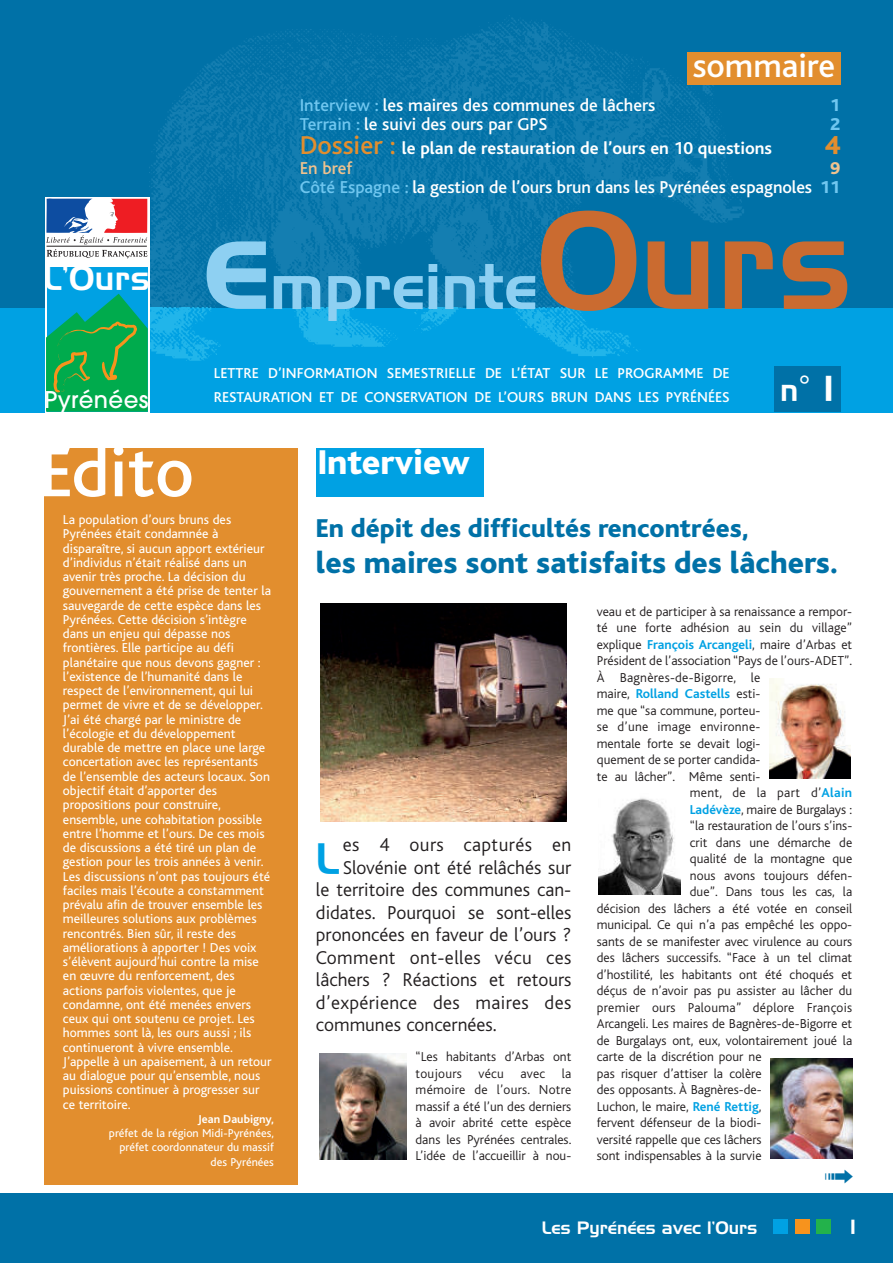
<style>
.page{position:relative;width:893px;height:1263px;background:#fff}
.page>*{position:absolute;margin:0;border:0;box-sizing:border-box;transform-origin:0 0}
.t1{font:500 73.35px "Bliss";color:#fff}
.t2{font:64.5px "Slicker";color:#8ed0f2}
.t3{font:43.95px "Slicker";color:#00a1e3}
.t4{font:800 36px "Bliss";color:#fff}
.t5{font:36px "Slicker";color:#fff}
.t6{font:500 34.5px "Bliss";color:#fff}
.t7{font:33.9px "Slicker";color:#fff}
.t8{font:800 31.5px "Bliss";color:#0071a7}
.t9{font:800 27px "Bliss";color:#0071a7}
.t10{font:800 27px "Bliss";color:#e28e2e}
.t11{font:500 22.95px "Avant Garde";letter-spacing:.015em;color:#fff}
.t12{font:20.55px "Slicker";color:#fff}
.t13{font:300 19.5px "Bliss";color:#231f20}
.t14{font:300 19.5px "Bliss";letter-spacing:.02em;color:#231f20}
.t15{font:500 18px/19.5px "Bliss";letter-spacing:-.005em;color:#fff;text-align:right}
.t16{font:700 18px "Bliss";color:#fff}
.t17{font:500 18px "Bliss";color:#f0c28e}
.t18{font:800 18px "Bliss";color:#6fc6ef}
.t19{font:17.85px "Slicker";color:#fff}
.t20{font:500 15px/24px "Bliss";color:#fff}
.t21{font:13.5px/14.2px "Bliss";color:#fff}
.t22{font:300 13.5px/16.5px "Bliss";color:#231f20;text-align:justify}
.t23{font:300 13.5px "Bliss";letter-spacing:.02em;color:#231f20}
.t24{font:700 13.5px "Bliss";color:#00a1e3}
.t25{font:12px/14.2px "Bliss";color:#fff;text-align:right}
.t26{font:700 12px "Bliss";color:#fff}
.s1{color:#6fc6ef}
.s2{font-weight:500;font-size:27px;color:#e28e2e}
.s3{font-weight:800;color:#f0c28e}
.s4{font-weight:800;color:#6fc6ef}
.s5{font-size:132px}
.s6{font-size:138px;color:#ca6b30}
.s7{font-size:132px;color:#ca6b30}
.s8{font-size:31.5px}
.s9{font-weight:700;color:#00a1e3}
.s10{font-weight:300;color:#231f20}
</style>
<div class="page">
<div style="left:0;top:1px;width:893px;height:411px;background:#0071a7"></div>
<img style="left:119px;top:15px;width:625px;height:292px">
<div style="left:44px;top:448px;width:253px;height:737px;background:#e28e2e"></div>
<div style="left:316px;top:448px;width:168px;height:49px;background:#00a1e3"></div>
<img style="left:319px;top:1053px;width:88px;height:107px">
<img style="left:598px;top:798px;width:83px;height:97px">
<img style="left:770px;top:1058px;width:82px;height:100px">
<img style="left:769px;top:678px;width:82px;height:100px">
<div style="left:687px;top:52px;width:153px;height:33px;background:#e28e2e"></div>
<div style="left:0;top:308px;width:893px;height:104px;background:#00a1e3"></div>
<img style="left:149px;top:307px;width:489px;height:77px">
<div style="left:774px;top:366px;width:67px;height:46px;background:#0071a7"></div>
<img style="left:321px;top:603px;width:246px;height:218px">
<div style="left:0;top:1193px;width:893px;height:70px;background:#0071a7"></div>
<div style="left:773px;top:1219px;width:15px;height:15px;background:#00a1e3"></div>
<div style="left:795px;top:1219px;width:14px;height:15px;background:#f7931d"></div>
<div style="left:816px;top:1219px;width:15px;height:15px;background:#23b24b"></div>
<div style="left:45px;top:198px;width:104px;height:215px;background:#fff"></div>
<svg style="left:46px;top:199px;width:101px;height:59px"></svg>
<div style="left:47px;top:267px;width:101px;height:145px;background:#00a1e3"></div>
<svg style="left:47px;top:294px;width:101px;height:118px"></svg>
<h3 class="t6" style="left:693px;top:48px;width:144px">sommaire</h3>
<h3 class="t7" style="left:44px;top:263px;width:108px">L'Ours</h3>
<h3 class="t11" style="left:45px;top:389px;width:105px">Pyrénées</h3>
<h3 class="t15" style="left:300px;top:96px;width:357px"><span class="s1">Interview :</span> les maires des communes de lâchers</h3>
<h3 class="t18" style="left:830px;top:96px;width:12px">1</h3>
<h3 class="t15" style="left:300px;top:115px;width:249px"><span class="s1">Terrain :</span> le suivi des ours par GPS</h3>
<h3 class="t18" style="left:830px;top:115px;width:12px">2</h3>
<h3 class="t16" style="left:300px;top:139px;width:474px"><span class="s2">Dossier :</span> le plan de restauration de l’ours en 10 questions</h3>
<h3 class="t10" style="left:825px;top:132px;width:17px">4</h3>
<h3 class="t17" style="left:300px;top:159px;width:54px">En bref</h3>
<h3 class="t15" style="left:300px;top:159px;width:542px"><span class="s3">9<br></span><span class="s1">Côté Espagne :</span> la gestion de l’ours brun dans les Pyrénées espagnoles <span class="s4">11</span></h3>
<h2 class="t2" style="left:203px;top:258px;width:651px"><span class="s5">e</span>mpreinte<span class="s6">O</span><span class="s7">urs</span></h2>
<p class="t20" style="left:214px;top:361px;width:517px">LETTRE D’INFORMATION SEMESTRIELLE DE L’ÉTAT SUR LE PROGRAMME DE<br>RESTAURATION ET DE CONSERVATION DE L’OURS BRUN DANS LES PYRÉNÉES</p>
<h3 class="t5" style="left:780px;top:372px;width:55px"><span class="s8">n</span>° 1</h3>
<h1 class="t1" style="left:38px;top:434px;width:157px">Edito</h1>
<p class="t21" style="left:63px;top:514px;width:210px">La population d’ours bruns des Pyrénées était condamnée à disparaître, si aucun apport extérieur d’individus n’était réalisé dans un avenir très proche. La décision du gouvernement a été prise de tenter la sauvegarde de cette espèce dans les Pyrénées. Cette décision s’intègre dans un enjeu qui dépasse nos frontières. Elle participe au défi planétaire que nous devons gagner : l’existence de l’humanité dans le respect de l’environnement, qui lui permet de vivre et de se développer.<br>J’ai été chargé par le ministre de l’écologie et du développement durable de mettre en place une large concertation avec les représentants de l’ensemble des acteurs locaux. Son objectif était d’apporter des propositions pour construire, ensemble, une cohabitation possible entre l’homme et l’ours. De ces mois de discussions a été tiré un plan de gestion pour les trois années à venir.<br>Les discussions n’ont pas toujours été faciles mais l’écoute a constamment prévalu afin de trouver ensemble les meilleures solutions aux problèmes rencontrés. Bien sûr, il reste des améliorations à apporter ! Des voix s’élèvent aujourd’hui contre la mise en œuvre du renforcement, des actions parfois violentes, que je condamne, ont été menées envers ceux qui ont soutenu ce projet. Les hommes sont là, les ours aussi ; ils continueront à vivre ensemble.<br>J’appelle à un apaisement, à un retour au dialogue pour qu’ensemble, nous puissions continuer à progresser sur ce territoire.</p>
<p class="t26" style="left:198px;top:1113px;width:78px">Jean Daubigny,</p>
<p class="t25" style="left:109px;top:1127px;width:166px">préfet de la région Midi-Pyrénées, préfet coordonnateur du massif des Pyrénées</p>
<h3 class="t4" style="left:318px;top:444px;width:153px">Interview</h3>
<h3 class="t9" style="left:316px;top:514px;width:434px">En dépit des difficultés rencontrées,</h3>
<h3 class="t8" style="left:316px;top:547px;width:524px">les maires sont satisfaits des lâchers.</h3>
<h3 class="t3" style="left:316px;top:838px;width:25px">L</h3>
<h3 class="t14" style="left:343px;top:835px;width:230px">es 4 ours capturés en</h3>
<h3 class="t13" style="left:343px;top:857px;width:230px">Slovénie ont été relâchés sur</h3>
<h3 class="t13" style="left:316px;top:880px;width:257px">le territoire des communes can-</h3>
<h3 class="t13" style="left:316px;top:902px;width:257px">didates. Pourquoi se sont-elles</h3>
<h3 class="t13" style="left:316px;top:925px;width:257px">prononcées en faveur de l’ours ?</h3>
<h3 class="t14" style="left:316px;top:947px;width:257px">Comment ont-elles vécu ces</h3>
<h3 class="t13" style="left:316px;top:970px;width:257px">lâchers ? Réactions et retours</h3>
<h3 class="t14" style="left:316px;top:992px;width:257px">d’expérience des maires des</h3>
<h3 class="t13" style="left:316px;top:1015px;width:182px">communes concernées.</h3>
<p class="t22" style="left:416px;top:1049px;width:157px">“Les habitants d’Arbas ont toujours vécu avec la mémoire de l’ours. Notre massif a été l’un des derniers à avoir abrité cette espèce dans les Pyrénées centrales.<br>L’idée de l’accueillir à nou-</p>
<p class="t22" style="left:597px;top:603px;width:257px">veau et de participer à sa renaissance a rempor-</p>
<p class="t22" style="left:597px;top:620px;width:257px">té une forte adhésion au sein du village”</p>
<p class="t22" style="left:597px;top:636px;width:257px">explique <span class="s9">François Arcangeli</span>, maire d’Arbas et</p>
<p class="t22" style="left:597px;top:653px;width:257px">Président de l’association “Pays de l’ours-ADET”.</p>
<p class="t23" style="left:597px;top:670px;width:165px">À Bagnères-de-Bigorre, le</p>
<p class="t24" style="left:597px;top:687px;width:165px"><span class="s10">maire,</span> Rolland Castells <span class="s10">esti-</span></p>
<p class="t22" style="left:597px;top:702px;width:165px">me que “sa commune, porteu-</p>
<p class="t23" style="left:597px;top:720px;width:165px">se d’une image environne-</p>
<p class="t22" style="left:597px;top:735px;width:165px">mentale forte se devait logi-</p>
<p class="t22" style="left:597px;top:752px;width:165px">quement de se porter candida-</p>
<p class="t22" style="left:597px;top:768px;width:165px">te au lâcher”. Même senti-</p>
<p class="t23" style="left:690px;top:786px;width:164px">ment, de la part d’<span class="s9">Alain</span></p>
<p class="t22" style="left:690px;top:801px;width:164px"><span class="s9">Ladévèze</span>, maire de Burgalays :</p>
<p class="t22" style="left:690px;top:818px;width:164px">“la restauration de l’ours s’ins-</p>
<p class="t22" style="left:690px;top:834px;width:164px">crit dans une démarche de</p>
<p class="t22" style="left:690px;top:851px;width:164px">qualité de la montagne que</p>
<p class="t22" style="left:690px;top:867px;width:164px">nous avons toujours défen-</p>
<p class="t22" style="left:690px;top:884px;width:164px">due”. Dans tous les cas, la</p>
<p class="t22" style="left:597px;top:900px;width:257px">décision des lâchers a été votée en conseil</p>
<p class="t22" style="left:597px;top:917px;width:257px">municipal. Ce qui n’a pas empêché les oppo-</p>
<p class="t22" style="left:597px;top:933px;width:257px">sants de se manifester avec virulence au cours</p>
<p class="t22" style="left:597px;top:950px;width:257px">des lâchers successifs. “Face à un tel climat</p>
<p class="t22" style="left:597px;top:966px;width:257px">d’hostilité, les habitants ont été choqués et</p>
<p class="t22" style="left:597px;top:983px;width:257px">déçus de n’avoir pas pu assister au lâcher du</p>
<p class="t23" style="left:597px;top:1000px;width:257px">premier ours Palouma” déplore François</p>
<p class="t22" style="left:597px;top:1016px;width:257px">Arcangeli. Les maires de Bagnères-de-Bigorre et</p>
<p class="t22" style="left:597px;top:1032px;width:257px">de Burgalays ont, eux, volontairement joué la</p>
<p class="t22" style="left:597px;top:1049px;width:166px">carte de la discrétion pour ne</p>
<p class="t22" style="left:597px;top:1065px;width:166px">pas risquer d’attiser la colère</p>
<p class="t22" style="left:597px;top:1082px;width:166px">des opposants. À Bagnères-de-</p>
<p class="t22" style="left:597px;top:1098px;width:166px">Luchon, le maire, <span class="s9">René Rettig</span>,</p>
<p class="t22" style="left:597px;top:1115px;width:166px">fervent défenseur de la biodi-</p>
<p class="t22" style="left:597px;top:1131px;width:166px">versité rappelle que ces lâchers</p>
<p class="t22" style="left:597px;top:1148px;width:166px">sont indispensables à la survie</p>
<h3 class="t19" style="left:542px;top:1220px;width:217px">Les Pyrénées avec l’Ours</h3>
<h3 class="t12" style="left:849px;top:1217px;width:8px">1</h3>
</div>
